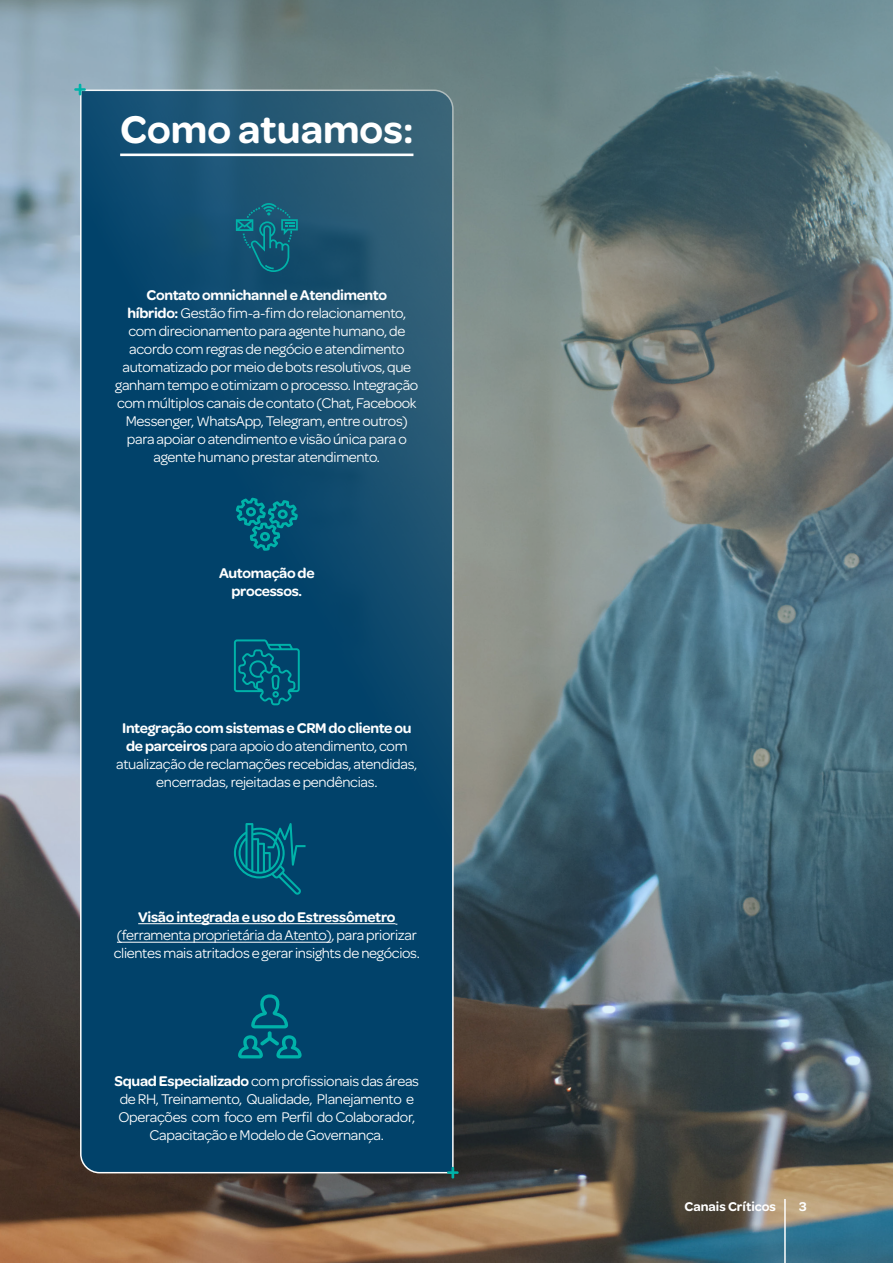
<style>
.page{position:relative;width:893px;height:1263px;background:#fff}
.page>*{position:absolute;margin:0;border:0;box-sizing:border-box;transform-origin:0 0}
.t1{font:600 41.1px "Omnes";color:#fff}
.t2{font:15px/18px "Omnes";letter-spacing:-.02em;color:#fff;text-align:center}
.t3{font:600 15px/18px "Omnes";letter-spacing:-.02em;color:#fff;text-align:center}
.t4{font:600 13.5px "Omnes";color:#fff}
.s1{font-weight:600}
</style>
<div class="page">
<img style="left:0;top:0;width:893px;height:1262px">
<hr style="left:784px;top:1199px;width:2px;height:64px;background:#fff">
<svg style="left:79px;top:89px;width:375px;height:1085px"></svg>
<hr style="left:120px;top:154px;width:293px;height:2px;background:#fff">
<svg style="left:447px;top:1167px;width:12px;height:11px"></svg>
<svg style="left:74px;top:84px;width:12px;height:11px"></svg>
<svg style="left:236px;top:202px;width:62px;height:70px"></svg>
<svg style="left:236px;top:498px;width:62px;height:53px"></svg>
<svg style="left:234px;top:639px;width:66px;height:66px"></svg>
<hr style="left:138px;top:923px;width:257px;height:1px;background:#fff">
<hr style="left:117px;top:942px;width:214px;height:1px;background:#fff">
<svg style="left:234px;top:823px;width:72px;height:72px"></svg>
<svg style="left:238px;top:994px;width:64px;height:64px"></svg>
<h1 class="t1" style="left:120px;top:100px;width:295px">Como atuamos:</h1>
<p class="t2" style="left:115px;top:285px;width:305px"><span class="s1">Contato omnichannel e Atendimento<br>híbrido:</span> Gestão fim-a-fim do relacionamento, com direcionamento para agente humano, de acordo com regras de negócio e atendimento automatizado por meio de bots resolutivos, que ganham tempo e otimizam o processo. Integração com múltiplos canais de contato (Chat, Facebook Messenger, WhatsApp, Telegram, entre outros) para apoiar o atendimento e visão única para o agente humano prestar atendimento.</p>
<p class="t3" style="left:219px;top:563px;width:97px">Automação de processos.</p>
<p class="t2" style="left:116px;top:718px;width:303px"><span class="s1">Integração com sistemas e CRM do cliente ou de parceiros</span> para apoio do atendimento, com atualização de reclamações recebidas, atendidas, encerradas, rejeitadas e pendências.</p>
<p class="t3" style="left:138px;top:907px;width:259px">Visão integrada e uso do Estressômetro</p>
<p class="t2" style="left:114px;top:925px;width:308px;text-align:left">(ferramenta proprietária da Atento), para priorizar clientes mais atritados e gerar insights de negócios.</p>
<p class="t2" style="left:115px;top:1071px;width:306px"><span class="s1">Squad Especializado</span> com profissionais das áreas de RH, Treinamento, Qualidade, Planejamento e Operações com foco em Perfil do Colaborador, Capacitação e Modelo de Governança.</p>
<p class="t4" style="left:684px;top:1197px;width:93px">Canais Críticos</p>
<p class="t4" style="left:799px;top:1197px;width:9px">3</p>
</div>
